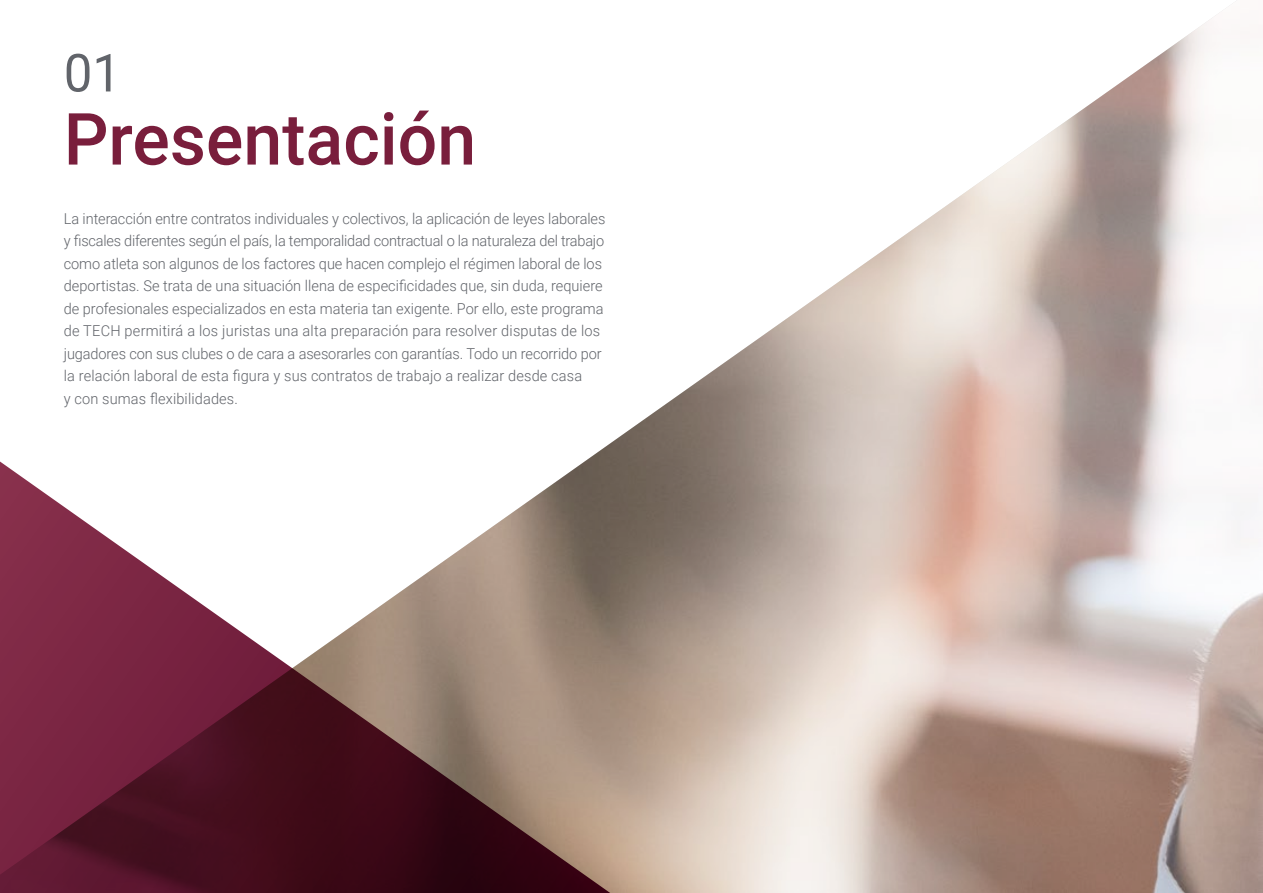
<style>
.page{position:relative;width:1263px;height:893px;background:#fff}
.page>*{position:absolute;margin:0;border:0;box-sizing:border-box;transform-origin:0 0}
.t1{font:500 72px "Roboto";color:#791e3c}
.t2{font:52.5px "Roboto";color:#61646a}
.t3{font:300 15px/22.5px "Roboto";letter-spacing:-.005em;color:#61646a}
</style>
<div class="page">
<img style="left:606px;top:1px;width:657px;height:892px">
<svg style="left:0;top:446px;width:640px;height:447px"></svg>
<h2 class="t2" style="left:64px;top:36px;width:59px">01</h2>
<h1 class="t1" style="left:64px;top:89px;width:414px">Presentación</h1>
<p class="t3" style="left:64px;top:207px;width:543px">La interacción entre contratos individuales y colectivos, la aplicación de leyes laborales y fiscales diferentes según el país, la temporalidad contractual o la naturaleza del trabajo como atleta son algunos de los factores que hacen complejo el régimen laboral de los deportistas. Se trata de una situación llena de especificidades que, sin duda, requiere de profesionales especializados en esta materia tan exigente. Por ello, este programa de TECH permitirá a los juristas una alta preparación para resolver disputas de los jugadores con sus clubes o de cara a asesorarles con garantías. Todo un recorrido por la relación laboral de esta figura y sus contratos de trabajo a realizar desde casa<br>y con sumas flexibilidades.</p>
</div>
